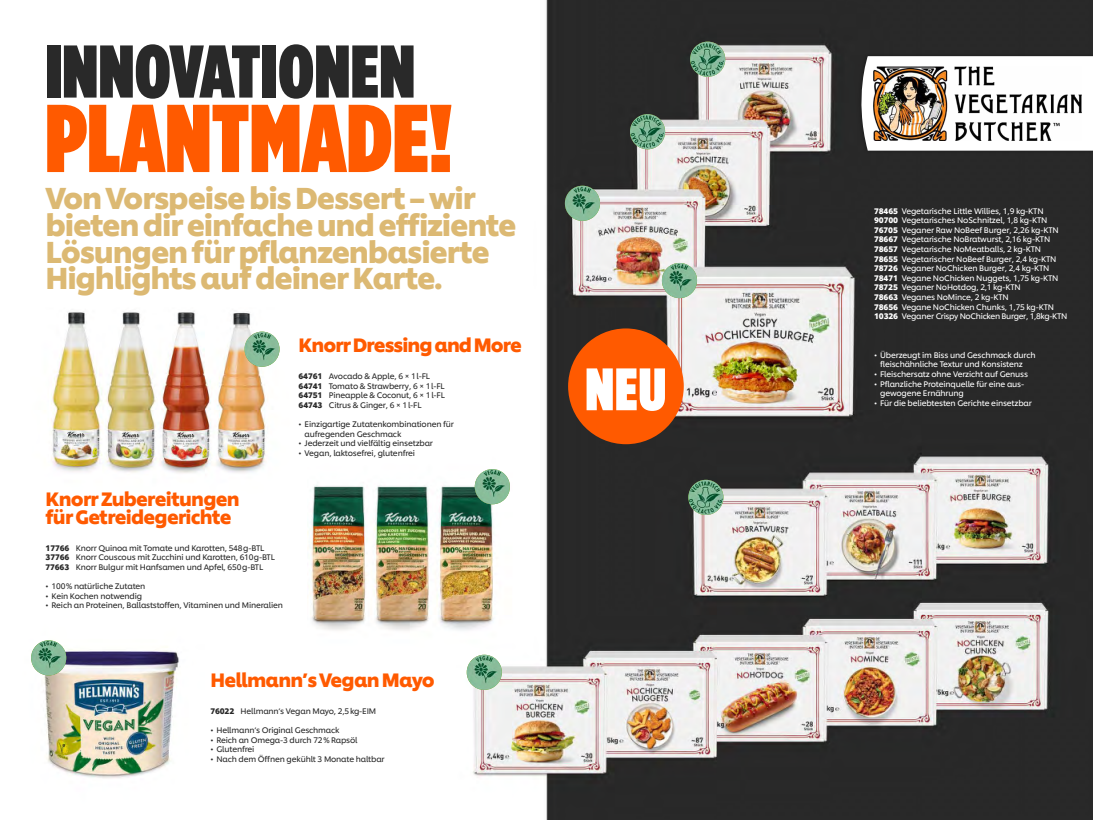
<style>
.page{position:relative;width:1093px;height:820px;background:#fff}
.page>*{position:absolute;margin:0;border:0;box-sizing:border-box;transform-origin:0 0}
.t1{font:900 96px "Gotham Condensed";letter-spacing:.005em;color:#ff5a00}
.t2{font:900 74.4px "Gotham Condensed";letter-spacing:.01em;color:#292929}
.t3{font:900 59.68px "Gotham Condensed";color:#fff}
.t4{font:700 30px/26.8px "Unilever Shilling";letter-spacing:-.04em;color:#dcb973}
.t5{font:700 19.2px/18.1px "Unilever Shilling";letter-spacing:-.04em;color:#ff5a00}
.t6{font:8px/9.6px "Unilever Shilling";letter-spacing:-.02em;color:#fff}
.t7{font:8px/9.6px "Unilever Shilling";letter-spacing:-.02em;color:#292929}
.s1{font-weight:700}
</style>
<div class="page">
<img style="left:31px;top:0;width:1062px;height:819px">
<img style="left:688px;top:479px;width:35px;height:35px;border-radius:18px">
<div style="left:857px;top:52px;width:236px;height:102px;background:#252525"></div>
<svg style="left:853px;top:56px;width:240px;height:95px;background:#dbdbdb"></svg>
<img style="left:874px;top:66px;width:207px;height:74px">
<img style="left:244px;top:331px;width:36px;height:35px;border-radius:18px">
<img style="left:475px;top:469px;width:35px;height:35px;border-radius:18px">
<img style="left:31px;top:640px;width:35px;height:35px;border-radius:18px">
<div style="left:568px;top:328px;width:116px;height:116px;background:#ff5a00;border-radius:50%"></div>
<img style="left:690px;top:42px;width:35px;height:35px;border-radius:18px">
<img style="left:630px;top:114px;width:35px;height:35px;border-radius:18px">
<img style="left:565px;top:186px;width:35px;height:35px;border-radius:18px">
<img style="left:467px;top:654px;width:35px;height:35px;border-radius:18px">
<img style="left:662px;top:263px;width:35px;height:35px;border-radius:18px">
<h2 class="t2" style="left:45px;top:27px;width:371px">INNOVATIONEN</h2>
<h1 class="t1" style="left:45px;top:80px;width:408px">PLANTMADE!</h1>
<h3 class="t4" style="left:46px;top:182px;width:472px">Von Vorspeise bis Dessert – wir bieten dir einfache und effiziente<br>Lösungen für pflanzenbasierte<br>Highlights auf deiner Karte.</h3>
<h3 class="t5" style="left:46px;top:487px;width:196px">Knorr Zubereitungen für Getreidegerichte</h3>
<p class="t7" style="left:46px;top:542px;width:231px"><span class="s1">17766</span> Knorr Quinoa mit Tomate und Karotten, 548g-BTL<br><span class="s1">37766</span> Knorr Couscous mit Zucchini und Karotten, 610g-BTL<br><span class="s1">77663</span> Knorr Bulgur mit Hanfsamen und Apfel, 650g-BTL</p>
<p class="t7" style="left:46px;top:580px;width:101px">• 100% natürliche Zutaten</p>
<p class="t7" style="left:46px;top:590px;width:98px">• Kein Kochen notwendig</p>
<p class="t7" style="left:46px;top:599px;width:239px">• Reich an Proteinen, Ballaststoffen, Vitaminen und Mineralien</p>
<h3 class="t5" style="left:298px;top:334px;width:225px">Knorr Dressing and More</h3>
<p class="t7" style="left:298px;top:370px;width:148px"><span class="s1">64761</span> Avocado &amp; Apple, 6 × 1l-FL <span class="s1">64741</span> Tomato &amp; Strawberry, 6 × 1l-FL <span class="s1">64751</span> Pineapple &amp; Coconut, 6 × 1l-FL <span class="s1">64743</span> Citrus &amp; Ginger, 6 × 1l-FL</p>
<p class="t7" style="left:305px;top:418px;width:151px;text-indent:-6px">• Einzigartige Zutatenkombinationen für aufregenden Geschmack</p>
<p class="t7" style="left:299px;top:438px;width:136px">• Jederzeit und vielfältig einsetzbar</p>
<p class="t7" style="left:299px;top:447px;width:118px">• Vegan, laktosefrei, glutenfrei</p>
<h3 class="t5" style="left:210px;top:669px;width:226px">Hellmann’s Vegan Mayo</h3>
<p class="t7" style="left:210px;top:705px;width:167px"><span class="s1">76022</span> Hellmann‘s Vegan Mayo, 2,5kg-EIM</p>
<p class="t7" style="left:210px;top:724px;width:131px">• Hellmann‘s Original Geschmack</p>
<p class="t7" style="left:210px;top:734px;width:149px">• Reich an Omega-3 durch 72% Rapsöl</p>
<p class="t7" style="left:210px;top:743px;width:46px">• Glutenfrei</p>
<p class="t7" style="left:210px;top:753px;width:176px">• Nach dem Öffnen gekühlt 3 Monate haltbar</p>
<h3 class="t3" style="left:585px;top:353px;width:82px">NEU</h3>
<p class="t6" style="left:874px;top:205px;width:195px"><span class="s1">78465</span> Vegetarische Little Willies, 1,9 kg-KTN <span class="s1">90700</span> Vegetarisches NoSchnitzel, 1,8 kg-KTN <span class="s1">76705</span> Veganer Raw NoBeef Burger, 2,26 kg-KTN <span class="s1">78667</span> Vegetarische NoBratwurst, 2,16 kg-KTN <span class="s1">78657</span> Vegetarische NoMeatballs, 2 kg-KTN<br><span class="s1">78655</span> Vegetarischer NoBeef Burger, 2,4 kg-KTN <span class="s1">78726</span> Veganer NoChicken Burger, 2,4 kg-KTN <span class="s1">78471</span> Vegane NoChicken Nuggets, 1,75 kg-KTN <span class="s1">78725</span> Veganer NoHotdog, 2,1 kg-KTN<br><span class="s1">78663</span> Veganes NoMince, 2 kg-KTN<br><span class="s1">78656</span> Vegane NoChicken Chunks, 1,75 kg-KTN <span class="s1">10326</span> Veganer Crispy NoChicken Burger, 1,8kg-KTN</p>
<p class="t6" style="left:880px;top:349px;width:157px;text-indent:-6px">• Überzeugt im Biss und Geschmack durch fleischähnliche Textur und Konsistenz</p>
<p class="t6" style="left:874px;top:368px;width:155px">• Fleischersatz ohne Verzicht auf Genuss</p>
<p class="t6" style="left:880px;top:378px;width:146px;text-indent:-6px">• Pflanzliche Proteinquelle für eine aus&shy;gewogene Ernährung</p>
<p class="t6" style="left:874px;top:397px;width:159px">• Für die beliebtesten Gerichte einsetzbar</p>
</div>
